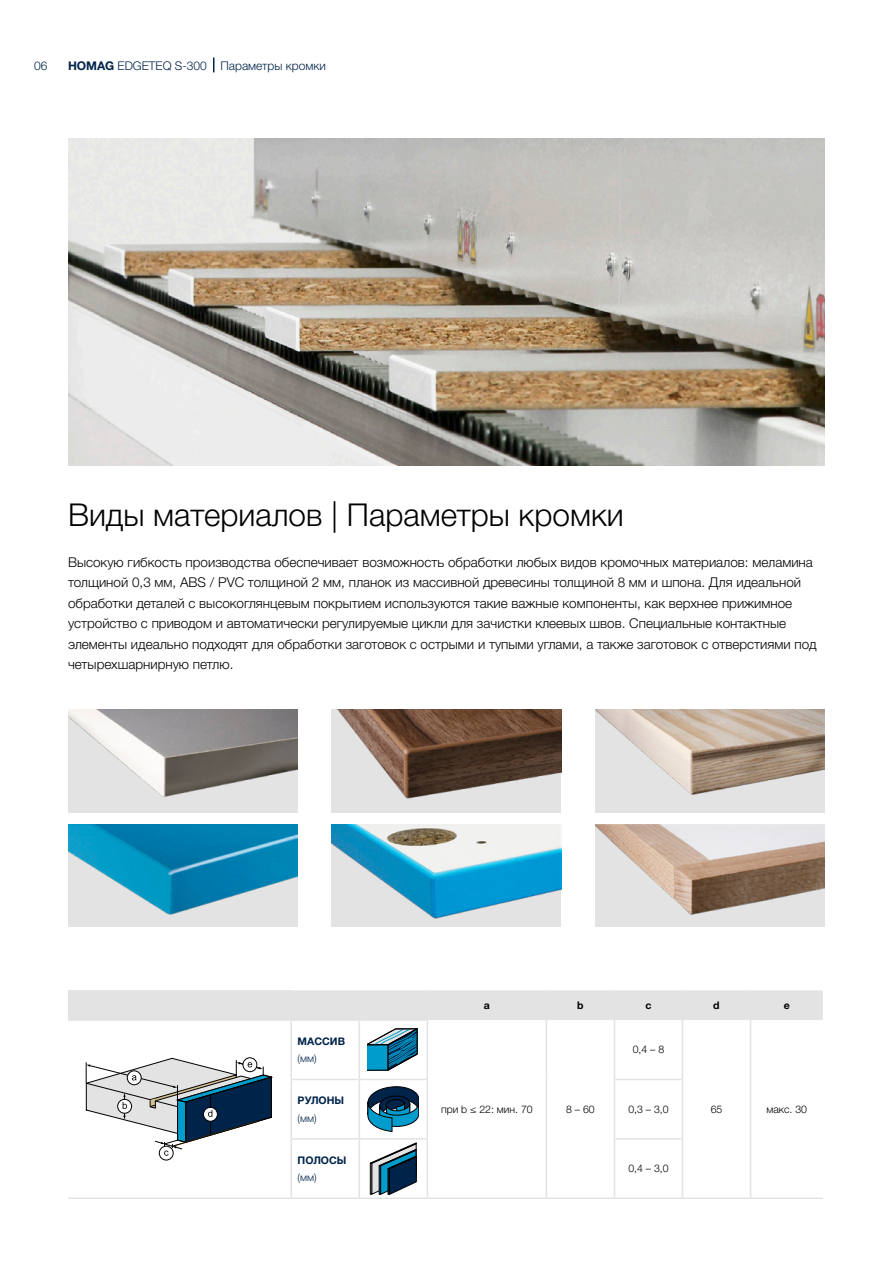
<style>
.page{position:relative;width:893px;height:1263px;background:#fff}
.page>*{position:absolute;margin:0;border:0;box-sizing:border-box;transform-origin:0 0}
.Headline_21pt_25_2_b{font:300 31.5px "Helvetica Neue LTW1 G";color:#000}
.Text_9pt_13_6_light{font:300 13.5px/20.4px "Helvetica Neue LTW1 G";color:#000}
._01_Musterseiten_Rub{font:300 12px "Helvetica Neue LTW1 G";color:#00234a}
.Tabelle_7Pt_light__z{font:300 10.5px "Helvetica Neue LTW1 G";color:#000}
.Tabelle_7Pt_light_bl{font:700 10.5px/17.2px "Helvetica Neue LTW1 G";color:#00234a}
.Tabelle_7Pt_light__z-2{font:700 10.5px "Helvetica Neue LTW1 G";color:#000}
.s1{font-weight:700}
.s2{font-weight:300}
</style>
<div class="page">
<img style="left:68px;top:139px;width:757px;height:326px">
<img style="left:68px;top:710px;width:230px;height:217px">
<img style="left:595px;top:710px;width:230px;height:217px">
<img style="left:332px;top:710px;width:229px;height:216px">
<div style="left:49px;top:813px;width:776px;height:11px;background:#fff"></div>
<svg style="left:213px;top:58px;width:1px;height:14px"></svg>
<div style="left:68px;top:990px;width:223px;height:30px;background:#e3e3e3"></div>
<div style="left:291px;top:990px;width:532px;height:30px;background:#e3e3e3"></div>
<hr style="left:68px;top:1197px;width:223px;height:2px;background:#e3e3e3">
<hr style="left:427px;top:1197px;width:119px;height:2px;background:#e3e3e3">
<hr style="left:546px;top:1197px;width:68px;height:2px;background:#e3e3e3">
<hr style="left:682px;top:1197px;width:68px;height:2px;background:#e3e3e3">
<hr style="left:750px;top:1197px;width:73px;height:2px;background:#e3e3e3">
<hr style="left:615px;top:1079px;width:67px;height:1px;background:#e3e3e3">
<hr style="left:615px;top:1138px;width:67px;height:1px;background:#e3e3e3">
<hr style="left:614px;top:1197px;width:68px;height:2px;background:#e3e3e3">
<hr style="left:614px;top:1079px;width:1px;height:60px;background:#e3e3e3">
<hr style="left:682px;top:1079px;width:1px;height:60px;background:#e3e3e3">
<hr style="left:614px;top:1139px;width:1px;height:58px;background:#e3e3e3">
<hr style="left:682px;top:1139px;width:1px;height:58px;background:#e3e3e3">
<hr style="left:546px;top:1020px;width:1px;height:59px;background:#e3e3e3">
<hr style="left:614px;top:1020px;width:1px;height:59px;background:#e3e3e3">
<hr style="left:546px;top:1079px;width:1px;height:60px;background:#e3e3e3">
<hr style="left:546px;top:1139px;width:1px;height:58px;background:#e3e3e3">
<hr style="left:427px;top:990px;width:1px;height:30px;background:#e3e3e3">
<hr style="left:682px;top:1020px;width:1px;height:59px;background:#e3e3e3">
<hr style="left:291px;top:1019px;width:68px;height:2px;background:#e3e3e3">
<hr style="left:359px;top:1019px;width:68px;height:2px;background:#e3e3e3">
<hr style="left:292px;top:1079px;width:67px;height:1px;background:#e3e3e3">
<hr style="left:359px;top:1079px;width:68px;height:1px;background:#e3e3e3">
<hr style="left:292px;top:1138px;width:67px;height:1px;background:#e3e3e3">
<hr style="left:359px;top:1138px;width:68px;height:1px;background:#e3e3e3">
<hr style="left:291px;top:1197px;width:68px;height:2px;background:#e3e3e3">
<hr style="left:359px;top:1197px;width:68px;height:2px;background:#e3e3e3">
<hr style="left:291px;top:1021px;width:1px;height:58px;background:#e3e3e3">
<hr style="left:359px;top:1021px;width:1px;height:58px;background:#e3e3e3">
<hr style="left:427px;top:1020px;width:1px;height:59px;background:#e3e3e3">
<hr style="left:291px;top:1079px;width:1px;height:60px;background:#e3e3e3">
<hr style="left:359px;top:1080px;width:1px;height:58px;background:#e3e3e3">
<hr style="left:427px;top:1079px;width:1px;height:60px;background:#e3e3e3">
<hr style="left:291px;top:1139px;width:1px;height:58px;background:#e3e3e3">
<hr style="left:359px;top:1139px;width:1px;height:58px;background:#e3e3e3">
<hr style="left:427px;top:1139px;width:1px;height:58px;background:#e3e3e3">
<hr style="left:750px;top:1020px;width:1px;height:59px;background:#e3e3e3">
<hr style="left:750px;top:1079px;width:1px;height:60px;background:#e3e3e3">
<hr style="left:750px;top:1139px;width:1px;height:58px;background:#e3e3e3">
<hr style="left:546px;top:990px;width:1px;height:30px;background:#e3e3e3">
<hr style="left:614px;top:990px;width:1px;height:30px;background:#e3e3e3">
<hr style="left:682px;top:990px;width:1px;height:30px;background:#e3e3e3">
<hr style="left:750px;top:990px;width:1px;height:30px;background:#e3e3e3">
<hr style="left:68px;top:1019px;width:223px;height:2px;background:#e3e3e3">
<div style="left:159px;top:1146px;width:14px;height:14px;border:1px solid #000;border-radius:50%"></div>
<svg style="left:86px;top:1058px;width:187px;height:98px"></svg>
<svg style="left:368px;top:1028px;width:50px;height:43px"></svg>
<svg style="left:368px;top:1086px;width:51px;height:45px"></svg>
<svg style="left:370px;top:1142px;width:47px;height:53px"></svg>
<p class="_01_Musterseiten_Rub" style="left:34px;top:58px;width:15px">06</p>
<p class="_01_Musterseiten_Rub" style="left:68px;top:58px;width:259px"><span class="s1">HOMAG</span> EDGETEQ S-300 Параметры кромки</p>
<p class="Headline_21pt_25_2_b" style="left:68px;top:496px;width:557px">Виды материалов | Параметры кромки</p>
<p class="Text_9pt_13_6_light" style="left:68px;top:552px;width:750px">Высокую гибкость производства обеспечивает возможность обработки любых видов кромочных материалов: меламина толщиной 0,3 мм, ABS / PVC толщиной 2 мм, планок из массивной древесины толщиной 8 мм и шпона. Для идеальной обработки деталей с высокоглянцевым покрытием используются такие важные компоненты, как верхнее прижимное устройство с приводом и автоматически регулируемые цикли для зачистки клеевых швов. Специальные контактные элементы идеально подходят для обработки заготовок с острыми и тупыми углами, а также заготовок с отверстиями под четырехшарнирную петлю.</p>
<p class="Tabelle_7Pt_light_bl" style="left:298px;top:1032px;width:49px">МАССИВ <span class="s2">(мм)</span></p>
<p class="Tabelle_7Pt_light__z-2" style="left:484px;top:999px;width:8px">a</p>
<p class="Tabelle_7Pt_light__z-2" style="left:577px;top:999px;width:8px">b</p>
<p class="Tabelle_7Pt_light__z-2" style="left:645px;top:999px;width:8px">c</p>
<p class="Tabelle_7Pt_light__z-2" style="left:713px;top:999px;width:8px">d</p>
<p class="Tabelle_7Pt_light__z-2" style="left:784px;top:999px;width:8px">e</p>
<p class="Tabelle_7Pt_light__z" style="left:633px;top:1043px;width:33px">0,4 – 8</p>
<p class="Tabelle_7Pt_light_bl" style="left:298px;top:1092px;width:48px">РУЛОНЫ <span class="s2">(мм)</span></p>
<p class="Tabelle_7Pt_light__z" style="left:628px;top:1103px;width:42px">0,3 – 3,0</p>
<p class="Tabelle_7Pt_light_bl" style="left:298px;top:1151px;width:50px">ПОЛОСЫ <span class="s2">(мм)</span></p>
<p class="Tabelle_7Pt_light__z" style="left:628px;top:1162px;width:42px">0,4 – 3,0</p>
<p class="Tabelle_7Pt_light__z" style="left:441px;top:1103px;width:93px">при b ≤ 22: мин. 70</p>
<p class="Tabelle_7Pt_light__z" style="left:566px;top:1103px;width:30px">8 – 60</p>
<p class="Tabelle_7Pt_light__z" style="left:711px;top:1103px;width:13px">65</p>
<p class="Tabelle_7Pt_light__z" style="left:766px;top:1103px;width:42px">макс. 30</p>
</div>
